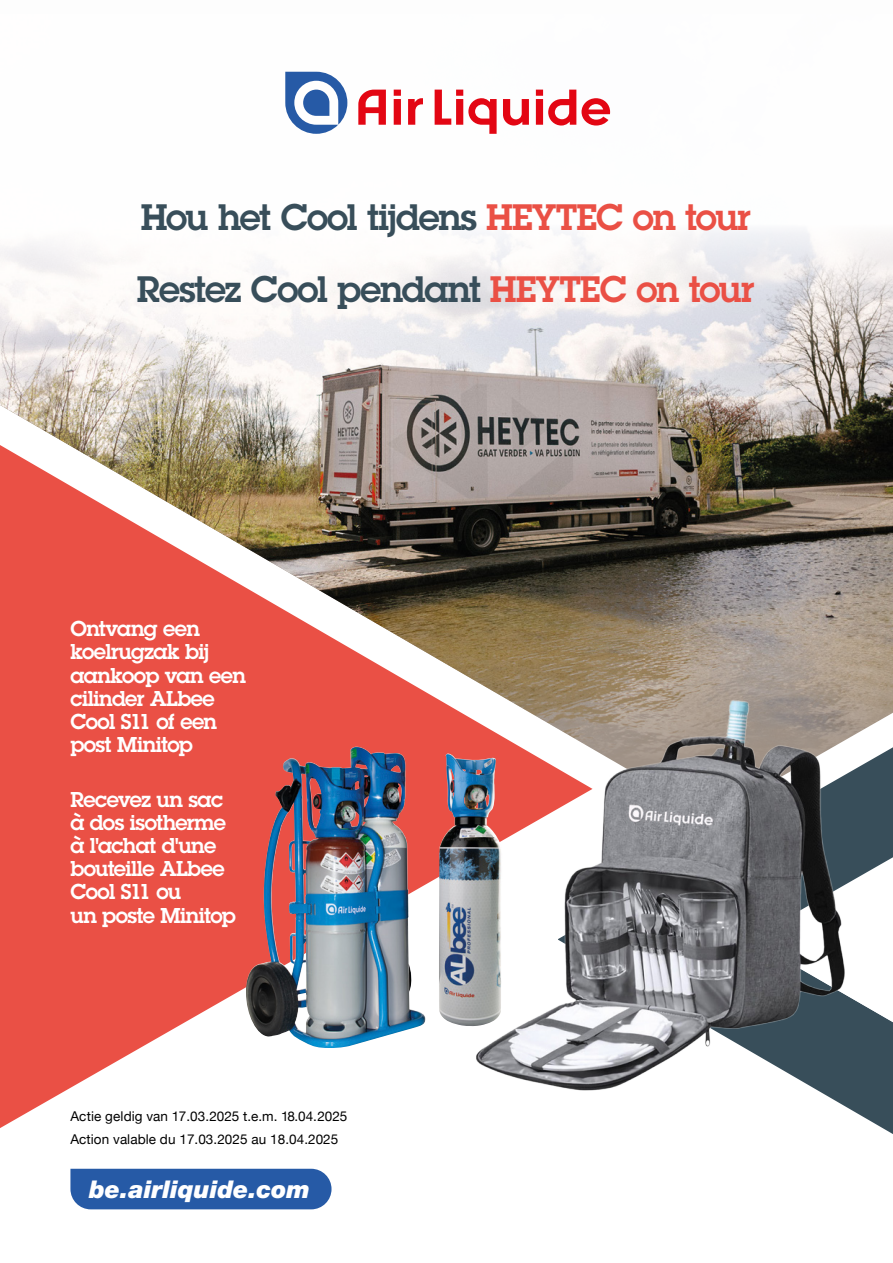
<style>
.page{position:relative;width:893px;height:1263px;background:#fff}
.page>*{position:absolute;margin:0;border:0;box-sizing:border-box;transform-origin:0 0}
.t1{font:600 36px/71.7px "Lubalin Graph Std";letter-spacing:-.03em;color:#384e5a}
.t2{font:italic 900 24.45px "Helvetica Neue LT Std";color:#fff}
.t3{font:600 21px/23.1px "Lubalin Graph Std";letter-spacing:-.03em;color:#fff}
.t4{font:13.5px/23.4px "Helvetica Neue";letter-spacing:.005em;color:#000}
.s1{color:#ea5045}
</style>
<div class="page">
<svg style="left:0;top:935px;width:426px;height:193px"></svg>
<div style="left:0;top:770px;width:439px;height:165px;background:#ea5045"></div>
<img style="left:0;top:71px;width:893px;height:699px">
<svg style="left:467px;top:659px;width:253px;height:26px;background:#9f8a6b"></svg>
<svg style="left:720px;top:659px;width:173px;height:475px"></svg>
<img style="left:453px;top:685px;width:425px;height:425px">
<img style="left:439px;top:753px;width:63px;height:273px">
<img style="left:246px;top:747px;width:179px;height:301px">
<div style="left:70px;top:1169px;width:262px;height:40px;background:#265aa6"></div>
<svg style="left:408px;top:98px;width:15px;height:27px"></svg>
<svg style="left:394px;top:90px;width:7px;height:35px"></svg>
<svg style="left:358px;top:90px;width:28px;height:35px"></svg>
<svg style="left:503px;top:99px;width:26px;height:27px"></svg>
<svg style="left:435px;top:90px;width:62px;height:44px"></svg>
<svg style="left:536px;top:90px;width:74px;height:36px"></svg>
<svg style="left:285px;top:72px;width:62px;height:62px"></svg>
<h1 class="t1" style="left:137px;top:181px;width:619px">Hou het Cool tijdens <span class="s1">HEYTEC on tour<br></span>Restez Cool pendant <span class="s1">HEYTEC on tour</span></h1>
<p class="t3" style="left:70px;top:617px;width:177px">Ontvang een koelrugzak bij aankoop van een cilinder ALbee<br>Cool S11 of een post Minitop</p>
<p class="t3" style="left:70px;top:788px;width:167px">Recevez un sac à dos isotherme à l'achat d'une bouteille ALbee<br>Cool S11 ou<br>un poste Minitop</p>
<p class="t4" style="left:70px;top:1105px;width:278px">Actie geldig van 17.03.2025 t.e.m. 18.04.2025<br>Action valable du 17.03.2025 au 18.04.2025</p>
<p class="t2" style="left:89px;top:1174px;width:223px">be.airliquide.com</p>
</div>
